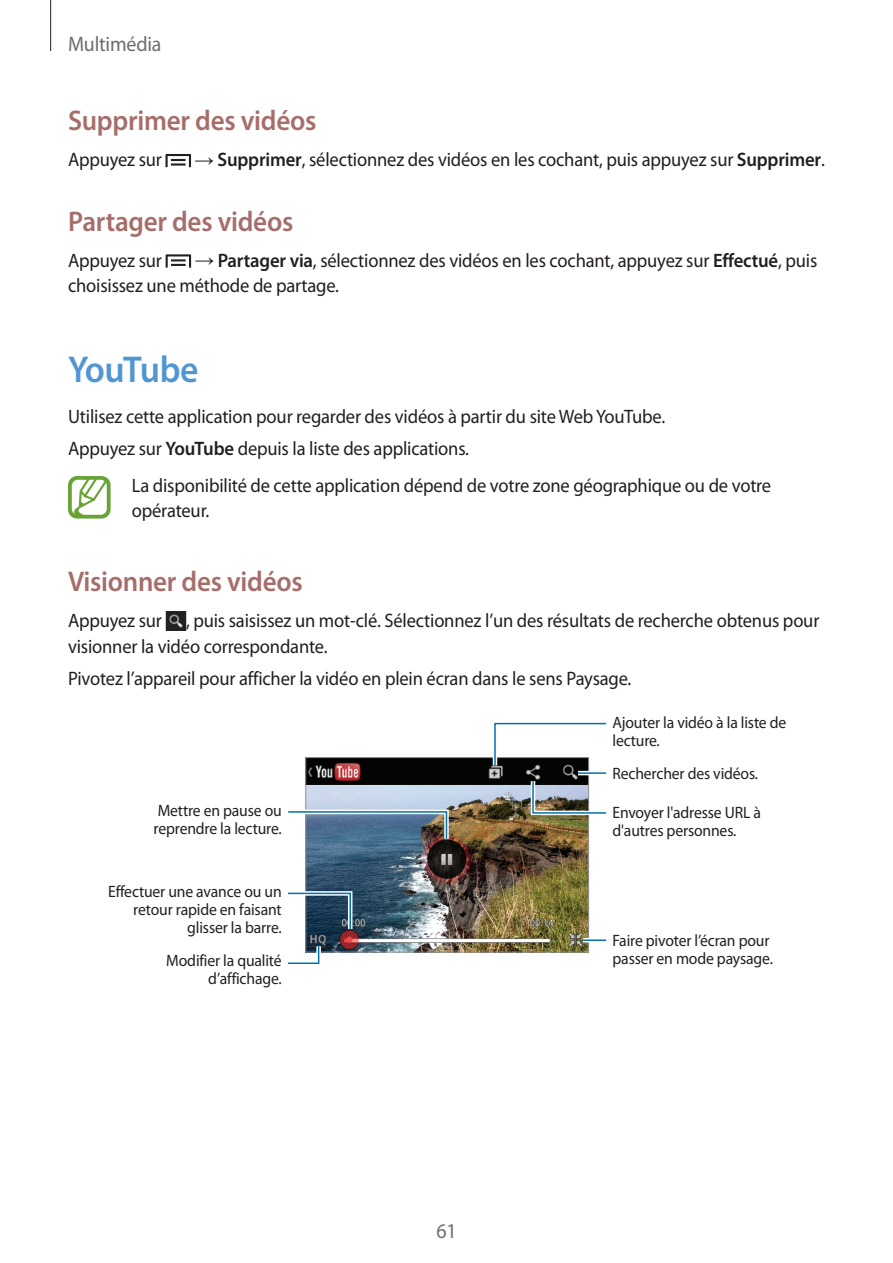
<style>
.page{position:relative;width:893px;height:1263px;background:#fff}
.page>*{position:absolute;margin:0;border:0;box-sizing:border-box;transform-origin:0 0}
.t1{font:600 37.5px "Myriad Pro";letter-spacing:-.03em;color:#5296d1;scale:.95 1}
.t2{font:600 28.5px "Myriad Pro";letter-spacing:-.01em;color:#a66e6a;scale:.95 1}
.t3{font:21px "Myriad Pro";letter-spacing:-.01em;color:#6c6d70;scale:.95 1}
.t4{font:19.5px/25.5px "Myriad Pro";letter-spacing:-.01em;color:#231f20;scale:.95 1}
.t5{font:16.5px/18px "Myriad Pro";letter-spacing:-.01em;color:#231f20;scale:.95 1}
.s1{font-family:"Arial"}
.s2{font-weight:600}
</style>
<div class="page">
<hr style="left:50px;top:0;width:1px;height:51px;background:#231f20">
<svg style="left:165px;top:154px;width:26px;height:13px"></svg>
<svg style="left:166px;top:254px;width:25px;height:14px"></svg>
<svg style="left:68px;top:476px;width:43px;height:42px"></svg>
<img style="left:166px;top:611px;width:20px;height:19px">
<img style="left:307px;top:759px;width:280px;height:191px">
<div style="left:305px;top:757px;width:284px;height:195px;border:1px solid #939598"></div>
<svg style="left:288px;top:942px;width:35px;height:22px"></svg>
<svg style="left:288px;top:889px;width:67px;height:44px"></svg>
<hr style="left:578px;top:771px;width:28px;height:4px;background:#fff">
<hr style="left:578px;top:772px;width:28px;height:2px;background:#0073ae">
<hr style="left:583px;top:938px;width:23px;height:4px;background:#fff">
<hr style="left:583px;top:939px;width:23px;height:2px;background:#0073ae">
<svg style="left:490px;top:722px;width:117px;height:48px"></svg>
<svg style="left:528px;top:777px;width:79px;height:40px"></svg>
<svg style="left:288px;top:807px;width:163px;height:36px;background:#748da4"></svg>
<p class="t3" style="left:68px;top:31px;width:100px">Multimédia</p>
<h2 class="t2" style="left:68px;top:102px;width:263px">Supprimer des vidéos</h2>
<p class="t4" style="left:68px;top:147px;width:100px">Appuyez sur</p>
<p class="t4" style="left:195px;top:147px;width:665px"><span class="s1">→</span> <span class="s2">Supprimer</span>, sélectionnez des vidéos en les cochant, puis appuyez sur <span class="s2">Supprimer</span>.</p>
<h2 class="t2" style="left:68px;top:203px;width:239px">Partager des vidéos</h2>
<p class="t4" style="left:68px;top:247px;width:100px">Appuyez sur</p>
<p class="t4" style="left:68px;top:247px;width:790px;text-indent:127px"><span class="s1">→</span> <span class="s2">Partager via</span>, sélectionnez des vidéos en les cochant, appuyez sur <span class="s2">Effectué</span>, puis choisissez une méthode de partage.</p>
<h1 class="t1" style="left:68px;top:346px;width:139px">YouTube</h1>
<p class="t4" style="left:68px;top:400px;width:630px;line-height:32px">Utilisez cette application pour regarder des vidéos à partir du site Web YouTube.<br>Appuyez sur <span class="s2">YouTube</span> depuis la liste des applications.</p>
<p class="t4" style="left:132px;top:472px;width:675px">La disponibilité de cette application dépend de votre zone géographique ou de votre opérateur.</p>
<h2 class="t2" style="left:68px;top:564px;width:249px">Visionner des vidéos</h2>
<p class="t4" style="left:68px;top:608px;width:792px">Appuyez sur , puis saisissez un mot-clé. Sélectionnez l’un des résultats de recherche obtenus pour visionner la vidéo correspondante.</p>
<p class="t4" style="left:68px;top:665px;width:595px">Pivotez l’appareil pour afficher la vidéo en plein écran dans le sens Paysage.</p>
<p class="t5" style="left:154px;top:801px;width:136px">Mettre en pause ou reprendre la lecture.</p>
<p class="t5" style="left:108px;top:882px;width:184px;text-align:right">Effectuer une avance ou un retour rapide en faisant glisser la barre.</p>
<p class="t5" style="left:166px;top:951px;width:123px;text-align:right">Modifier la qualité d’affichage.</p>
<p class="t3" style="left:436px;top:1218px;width:23px">61</p>
<p class="t5" style="left:612px;top:714px;width:184px">Ajouter la vidéo à la liste de lecture.</p>
<p class="t5" style="left:612px;top:764px;width:155px">Rechercher des vidéos.</p>
<p class="t5" style="left:612px;top:803px;width:158px">Envoyer l'adresse URL à d'autres personnes.</p>
<p class="t5" style="left:612px;top:931px;width:170px">Faire pivoter l’écran pour passer en mode paysage.</p>
</div>
